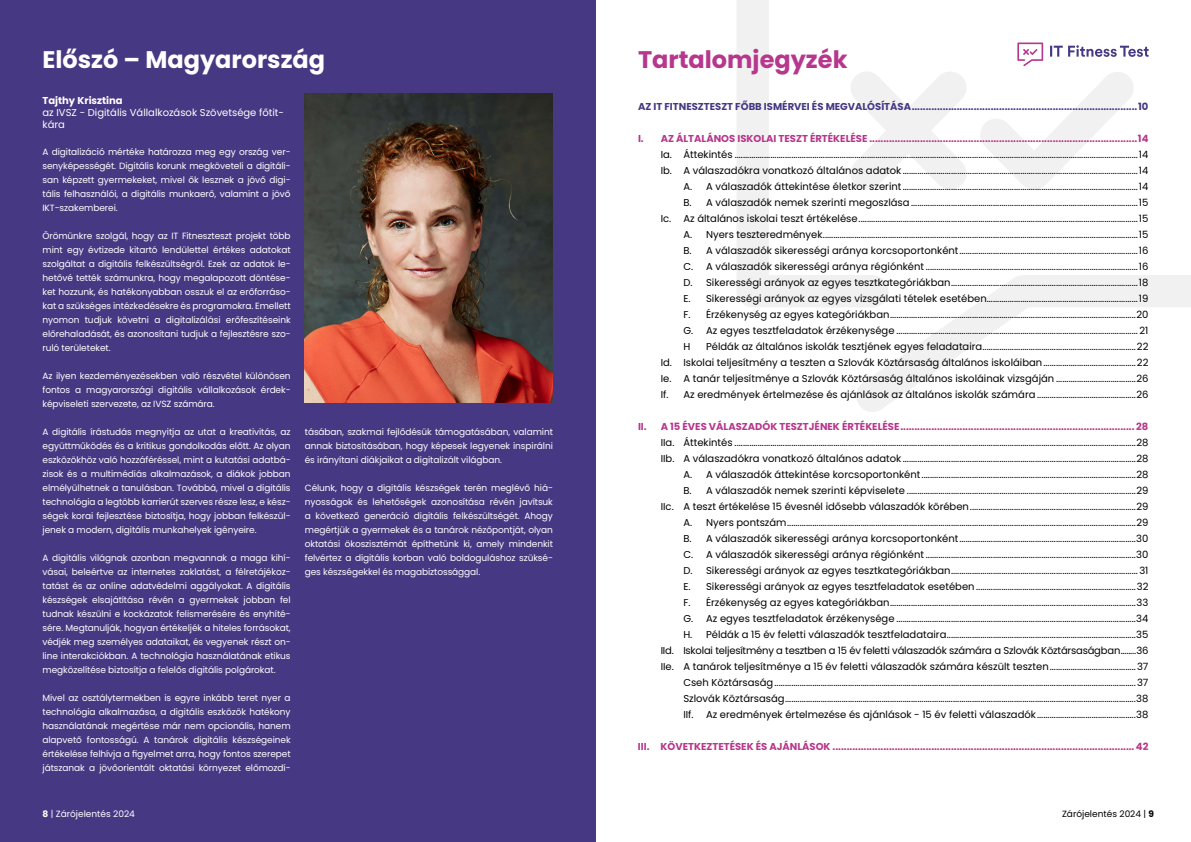
<style>
.page{position:relative;width:1191px;height:842px;background:#fff}
.page>*{position:absolute;margin:0;border:0;box-sizing:border-box;transform-origin:0 0}
.t1{font:700 24px "Poppins";color:#fff}
.t2{font:700 24px "Poppins";color:#b7378c}
.t3{font:10px/16px "Poppins";color:#000;text-align:justify}
.t4{font:700 10px "Poppins";color:#b7378c}
.t5{font:700 10px "Poppins";color:#473883}
.t6{font:10px/12px "Poppins";color:#fff}
.t7{font:700 10px "Poppins";color:#fff}
.t8{font:9px/14px "Poppins";letter-spacing:-.01em;color:#fff;text-align:justify}
.t9{font:9px "Poppins";color:#000}
.s1{font-weight:700}
</style>
<div class="page">
<svg style="left:737px;top:0;width:454px;height:412px"></svg>
<svg style="left:849px;top:70px;width:119px;height:121px"></svg>
<div style="left:0;top:0;width:595px;height:842px;background:#473883"></div>
<svg style="left:978px;top:43px;width:170px;height:148px"></svg>
<img style="left:305px;top:94px;width:247px;height:309px">
<h1 class="t1" style="left:43px;top:45px;width:284px">Előszó – Magyarország</h1>
<h1 class="t2" style="left:638px;top:45px;width:211px">Tartalomjegyzék</h1>
<p class="t7" style="left:43px;top:95px;width:82px">Tajthy Krisztina</p>
<p class="t6" style="left:43px;top:107px;width:243px">az IVSZ - Digitális Vállalkozások Szövetsége főtit&shy;kára</p>
<p class="t8" style="left:43px;top:145px;width:250px">A digitalizáció mértéke határozza meg egy ország ver&shy;senyképességét. Digitális korunk megköveteli a digitáli&shy;san képzett gyermekeket, mivel ők lesznek a jövő digi&shy;tális felhasználói, a digitális munkaerő, valamint a jövő IKT-szakemberei.</p>
<p class="t8" style="left:43px;top:229px;width:250px">Örömünkre szolgál, hogy az IT Fitneszteszt projekt több mint egy évtizede kitartó lendülettel értékes adatokat szolgáltat a digitális felkészültségről. Ezek az adatok le&shy;hetővé tették számunkra, hogy megalapozott döntése&shy;ket hozzunk, és hatékonyabban osszuk el az erőforráso&shy;kat a szükséges intézkedésekre és programokra. Emellett nyomon tudjuk követni a digitalizálási erőfeszítéseink előrehaladását, és azonosítani tudjuk a fejlesztésre szo&shy;ruló területeket.</p>
<p class="t8" style="left:43px;top:369px;width:250px">Az ilyen kezdeményezésekben való részvétel különösen fontos a magyarországi digitális vállalkozások érdek&shy;képviseleti szervezete, az IVSZ számára.</p>
<p class="t8" style="left:43px;top:425px;width:250px">A digitális írástudás megnyitja az utat a kreativitás, az együttműködés és a kritikus gondolkodás előtt. Az olyan eszközökhöz való hozzáféréssel, mint a kutatási adatbá&shy;zisok és a multimédiás alkalmazások, a diákok jobban elmélyülhetnek a tanulásban. Továbbá, mivel a digitális technológia a legtöbb karrierút szerves része lesz, e kész&shy;ségek korai fejlesztése biztosítja, hogy jobban felkészül&shy;jenek a modern, digitális munkahelyek igényeire.</p>
<p class="t8" style="left:43px;top:551px;width:250px">A digitális világnak azonban megvannak a maga kihí&shy;vásai, beleértve az internetes zaklatást, a félretájékoz&shy;tatást és az online adatvédelmi aggályokat. A digitális készségek elsajátítása révén a gyermekek jobban fel tudnak készülni e kockázatok felismerésére és enyhíté&shy;sére. Megtanulják, hogyan értékeljék a hiteles forrásokat, védjék meg személyes adataikat, és vegyenek részt on&shy;line interakciókban. A technológia használatának etikus megközelítése biztosítja a felelős digitális polgárokat.</p>
<p class="t8" style="left:43px;top:691px;width:250px">Mivel az osztálytermekben is egyre inkább teret nyer a technológia alkalmazása, a digitális eszközök hatékony használatának megértése már nem opcionális, hanem alapvető fontosságú. A tanárok digitális készségeinek értékelése felhívja a figyelmet arra, hogy fontos szerepet játszanak a jövőorientált oktatási környezet előmozdí-</p>
<p class="t8" style="left:305px;top:425px;width:250px">tásában, szakmai fejlődésük támogatásában, valamint annak biztosításában, hogy képesek legyenek inspirálni és irányítani diákjaikat a digitalizált világban.</p>
<p class="t8" style="left:305px;top:481px;width:250px">Célunk, hogy a digitális készségek terén meglévő hiá&shy;nyosságok és lehetőségek azonosítása révén javítsuk a következő generáció digitális felkészültségét. Ahogy megértjük a gyermekek és a tanárok nézőpontját, olyan oktatási ökoszisztémát építhetünk ki, amely mindenkit felvértez a digitális korban való boldoguláshoz szüksé&shy;ges készségekkel és magabiztossággal.</p>
<p class="t5" style="left:638px;top:100px;width:512px">AZ IT FITNESZTESZT FŐBB ISMÉRVEI ÉS MEGVALÓSÍTÁSA................................................................................10</p>
<p class="t4" style="left:638px;top:132px;width:512px">I. AZ ÁLTALÁNOS ISKOLAI TESZT ÉRTÉKELÉSE ...............................................................................................14</p>
<p class="t3" style="left:660px;top:146px;width:489px">Ia. Áttekintés ................................................................................................................................................................................................14</p>
<p class="t3" style="left:660px;top:162px;width:489px">Ib. A válaszadókra vonatkozó általános adatok................................................................................................................14</p>
<p class="t3" style="left:683px;top:178px;width:466px">A. A válaszadók áttekintése életkor szerint................................................................................................................14</p>
<p class="t3" style="left:683px;top:194px;width:466px">B. A válaszadók nemek szerinti megoszlása ............................................................................................................15</p>
<p class="t3" style="left:660px;top:210px;width:489px">Ic. Az általános iskolai teszt értékelése.....................................................................................................................................15</p>
<p class="t3" style="left:683px;top:226px;width:466px">A. Nyers teszteredmények......................................................................................................................................................15</p>
<p class="t3" style="left:683px;top:242px;width:466px">B. A válaszadók sikerességi aránya korcsoportonként.....................................................................................16</p>
<p class="t3" style="left:683px;top:258px;width:466px">C. A válaszadók sikerességi aránya régiónként .....................................................................................................16</p>
<p class="t3" style="left:683px;top:274px;width:466px">D. Sikerességi arányok az egyes tesztkategóriákban.........................................................................................18</p>
<p class="t3" style="left:683px;top:290px;width:466px">E. Sikerességi arányok az egyes vizsgálati tételek esetében........................................................................19</p>
<p class="t3" style="left:683px;top:306px;width:466px">F. Érzékenység az egyes kategóriákban.....................................................................................................................20</p>
<p class="t3" style="left:683px;top:322px;width:466px">G. Az egyes tesztfeladatok érzékenysége ................................................................................................................... 21</p>
<p class="t3" style="left:683px;top:338px;width:8px">H</p>
<p class="t3" style="left:660px;top:338px;width:489px;text-indent:45px">Példák az általános iskolák tesztjének egyes feladataira.........................................................................22<br>Id. Iskolai teljesítmény a teszten a Szlovák Köztársaság általános iskoláiban............................................22<br>Ie. A tanár teljesítménye a Szlovák Köztársaság általános iskoláinak vizsgáján ......................................26<br>If. Az eredmények értelmezése és ajánlások az általános iskolák számára ...............................................26</p>
<p class="t4" style="left:638px;top:420px;width:512px">II. A 15 ÉVES VÁLASZADÓK TESZTJÉNEK ÉRTÉKELÉSE................................................................................... 28</p>
<p class="t3" style="left:660px;top:434px;width:489px;text-align:right">IIa. Áttekintés ...............................................................................................................................................................................................28<br>IIb. A válaszadókra vonatkozó általános adatok...............................................................................................................28<br>A. A válaszadók áttekintése korcsoportonként......................................................................................................28<br>B. A válaszadók nemek szerinti képviselete .............................................................................................................29<br>IIc. A teszt értékelése 15 évesnél idősebb válaszadók körében...............................................................................29<br>A. Nyers pontszám......................................................................................................................................................................29<br>B. A válaszadók sikerességi aránya korcsoportonként....................................................................................30<br>C. A válaszadók sikerességi aránya régiónként ....................................................................................................30<br>D. Sikerességi arányok az egyes tesztkategóriákban.........................................................................................31<br>E. Sikerességi arányok az egyes tesztfeladatok esetében ............................................................................32<br>F. Érzékenység az egyes kategóriákban.....................................................................................................................33<br>G. Az egyes tesztfeladatok érzékenysége ..................................................................................................................34<br>H. Példák a 15 év feletti válaszadók tesztfeladataira..........................................................................................35<br>IId. Iskolai teljesítmény a tesztben a 15 év feletti válaszadók számára a Szlovák Köztársaságban........36<br>IIe. A tanárok teljesítménye a 15 év feletti válaszadók számára készült teszten.........................................37<br>Cseh Köztársaság............................................................................................................................................................................37<br>Szlovák Köztársaság.......................................................................................................................................................................38<br>IIf. Az eredmények értelmezése és ajánlások - 15 év feletti válaszadók...............................................38</p>
<p class="t4" style="left:638px;top:740px;width:512px">III. KÖVETKEZTETÉSEK ÉS AJÁNLÁSOK ...........................................................................................................42</p>
<p class="t8" style="left:43px;top:807px;width:94px"><span class="s1">8</span> | Zárójelentés 2024</p>
<p class="t9" style="left:1062px;top:809px;width:94px">Zárójelentés 2024 | <span class="s1">9</span></p>
</div>
